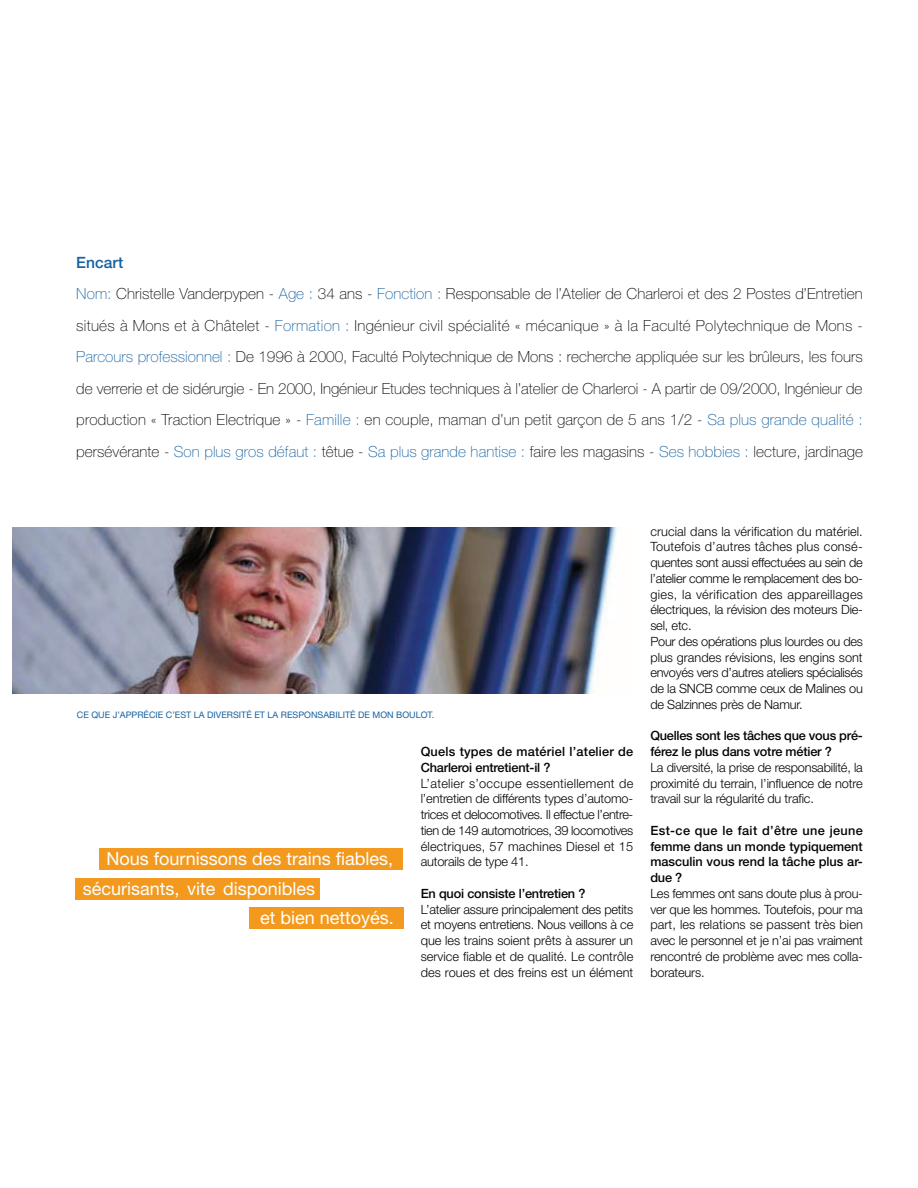
<style>
.page{position:relative;width:918px;height:1188px;background:#fff}
.page>*{position:absolute;margin:0;border:0;box-sizing:border-box;transform-origin:0 0}
.t1{font:18px/30.5px "Helvetica Neue";color:#fff}
.t2{font:500 15.6px "Helvetica Neue";color:#1561a0}
.t3{font:100 15.3px/31.5px "Helvetica Neue";letter-spacing:.005em;color:#040503;text-align:justify}
.t4{font:300 12.75px/15.8px "Helvetica Neue";letter-spacing:-.015em;color:#040503;text-align:justify}
.t5{font:500 12.75px/15.8px "Helvetica Neue";letter-spacing:-.015em;color:#040503}
.t6{font:500 12.75px/15.8px "Helvetica Neue";letter-spacing:.015em;color:#040503}
.t7{font:9px "Helvetica Neue";color:#1561a0}
.s1{color:#1561a0}
</style>
<div class="page">
<img style="left:13px;top:527px;width:604px;height:167px">
<div style="left:99px;top:849px;width:304px;height:21px;background:#f2991e"></div>
<div style="left:75px;top:878px;width:245px;height:22px;background:#f2991e"></div>
<div style="left:250px;top:907px;width:154px;height:21px;background:#f2991e"></div>
<p class="t2" style="left:76px;top:257px;width:48px">Encart</p>
<p class="t3" style="left:76px;top:279px;width:788px"><span class="s1">Nom:</span> Christelle Vanderpypen - <span class="s1">Age :</span> 34 ans - <span class="s1">Fonction :</span> Responsable de l’Atelier de Charleroi et des 2 Postes d’Entretien situés à Mons et à Châtelet - <span class="s1">Formation :</span> Ingénieur civil spécialité « mécanique » à la Faculté Polytechnique de Mons - <span class="s1">Parcours professionnel :</span> De 1996 à 2000, Faculté Polytechnique de Mons : recherche appliquée sur les brûleurs, les fours de verrerie et de sidérurgie - En 2000, Ingénieur Etudes techniques à l’atelier de Charleroi - A partir de 09/2000, Ingénieur de production « Traction Electrique » - <span class="s1">Famille :</span> en couple, maman d’un petit garçon de 5 ans 1/2 - <span class="s1">Sa plus grande qualité : </span>persévérante - <span class="s1">Son plus gros défaut :</span> têtue - <span class="s1">Sa plus grande hantise :</span> faire les magasins - <span class="s1">Ses hobbies :</span> lecture, jardinage</p>
<p class="t7" style="left:77px;top:711px;width:359px">CE QUE J’APPRÉCIE C’EST LA DIVERSITÉ ET LA RESPONSABILITÉ DE MON BOULOT.</p>
<p class="t6" style="left:421px;top:745px;width:214px">Quels types de matériel l’atelier de<br>Charleroi entretient-il ?</p>
<p class="t4" style="left:421px;top:776px;width:214px">L’atelier s’occupe essentiellement de l’entretien de différents types d’automo&shy;trices et delocomotives. Il effectue l’entre&shy;tien de 149 automotrices, 39 locomotives électriques, 57 machines Diesel et 15 autorails de type 41.</p>
<p class="t5" style="left:421px;top:887px;width:166px">En quoi consiste l’entretien ?</p>
<p class="t4" style="left:421px;top:902px;width:214px">L’atelier assure principalement des petits et moyens entretiens. Nous veillons à ce que les trains soient prêts à assurer un service fiable et de qualité. Le contrôle des roues et des freins est un élément</p>
<h1 class="t1" style="left:83px;top:845px;width:312px;text-indent:24px">Nous fournissons des trains fiables, sécurisants, vite disponibles</h1>
<h1 class="t1" style="left:260px;top:904px;width:135px">et bien nettoyés.</h1>
<p class="t4" style="left:650px;top:524px;width:214px;text-align:left">crucial dans la vérification du matériel.<br>Toutefois d’autres tâches plus consé&shy;quentes sont aussi effectuées au sein de l’atelier comme le remplacement des bo&shy;gies, la vérification des appareillages électriques, la révision des moteurs Die&shy;sel, etc.<br>Pour des opérations plus lourdes ou des plus grandes révisions, les engins sont envoyés vers d’autres ateliers spécialisés de la SNCB comme ceux de Malines ou de Salzinnes près de Namur.</p>
<p class="t5" style="left:650px;top:729px;width:214px">Quelles sont les tâches que vous pré&shy;férez le plus dans votre métier ?</p>
<p class="t4" style="left:650px;top:761px;width:214px">La diversité, la prise de responsabilité, la proximité du terrain, l’influence de notre travail sur la régularité du trafic.</p>
<p class="t5" style="left:650px;top:824px;width:214px;text-align:justify">Est-ce que le fait d’être une jeune femme dans un monde typiquement masculin vous rend la tâche plus ar&shy;due ?</p>
<p class="t4" style="left:650px;top:887px;width:214px">Les femmes ont sans doute plus à prou&shy;ver que les hommes. Toutefois, pour ma part, les relations se passent très bien avec le personnel et je n’ai pas vraiment rencontré de problème avec mes colla&shy;borateurs.</p>
</div>
